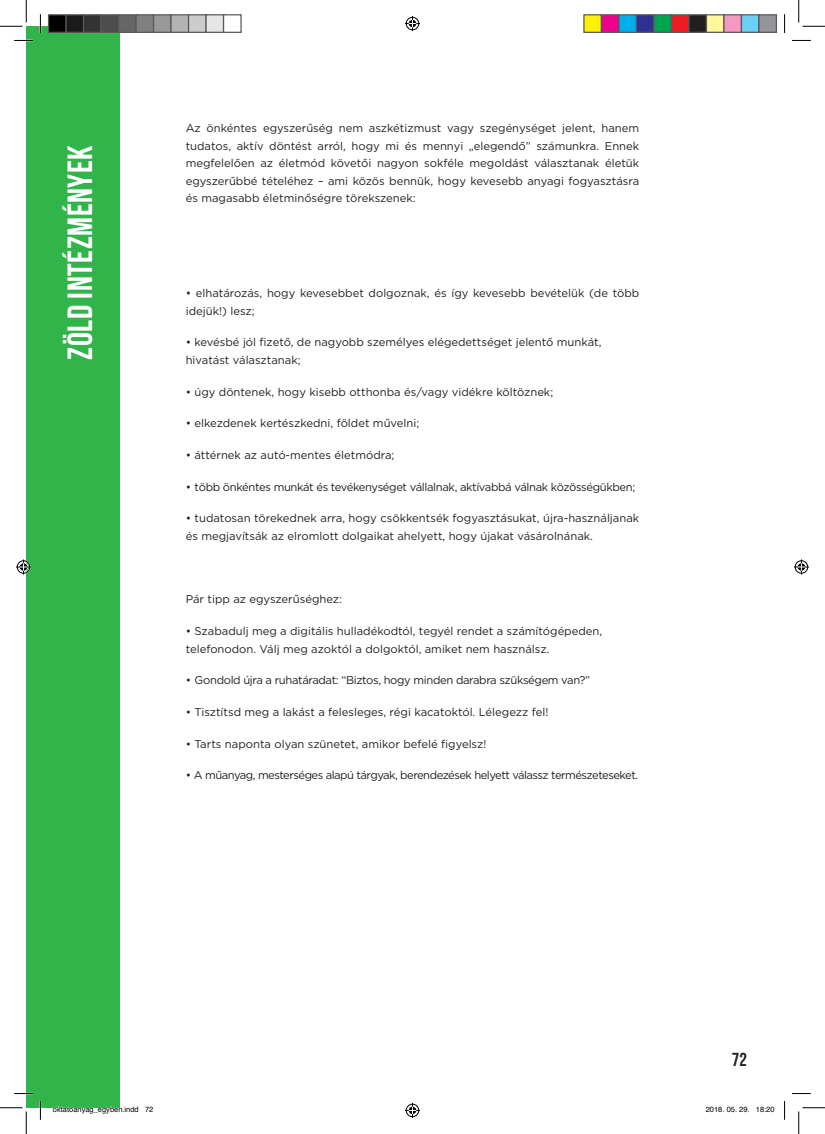
<style>
.page{position:relative;width:825px;height:1134px;background:#fff}
.page>*{position:absolute;margin:0;border:0;box-sizing:border-box;transform-origin:0 0}
.t1{font:700 35px "Bebas Neue";letter-spacing:.015em;color:#fff}
.t2{font:18.75px "Bebas Neue";color:#231f20}
.t3{font:11.25px/17.5px "Gotham";color:#231f20}
.t4{font:11.25px "Gotham";letter-spacing:-.045em;color:#231f20}
.t5{font:11.25px "Gotham";letter-spacing:-.03em;color:#231f20}
.t6{font:11.25px "Gotham";letter-spacing:-.035em;color:#231f20}
.t7{font:7.5px "Helvetica";color:#000}
</style>
<div class="page">
<div style="left:26px;top:26px;width:94px;height:1081px;background:#31b44a"></div>
<svg style="left:14px;top:40px;width:19px;height:1px"></svg>
<svg style="left:792px;top:40px;width:19px;height:1px"></svg>
<svg style="left:14px;top:1092px;width:19px;height:2px"></svg>
<svg style="left:792px;top:1093px;width:19px;height:1px"></svg>
<svg style="left:40px;top:14px;width:1px;height:19px"></svg>
<svg style="left:40px;top:1101px;width:1px;height:18px"></svg>
<svg style="left:784px;top:14px;width:1px;height:19px"></svg>
<svg style="left:784px;top:1101px;width:1px;height:18px"></svg>
<svg style="left:0;top:0;width:27px;height:27px"></svg>
<svg style="left:0;top:1107px;width:27px;height:26px"></svg>
<svg style="left:798px;top:0;width:27px;height:27px"></svg>
<svg style="left:798px;top:1107px;width:27px;height:26px"></svg>
<svg style="left:405px;top:16px;width:15px;height:15px"></svg>
<svg style="left:405px;top:1102px;width:15px;height:15px"></svg>
<svg style="left:16px;top:559px;width:15px;height:15px"></svg>
<svg style="left:794px;top:559px;width:15px;height:15px"></svg>
<div style="left:49px;top:15px;width:17px;height:17px;background:#000"></div>
<div style="left:48px;top:14px;width:19px;height:19px;border:1px solid #595959"></div>
<div style="left:66px;top:15px;width:18px;height:17px;background:#1a1a1a"></div>
<div style="left:65px;top:14px;width:19px;height:19px;border:1px solid #595959"></div>
<div style="left:84px;top:15px;width:17px;height:17px;background:#333"></div>
<div style="left:83px;top:14px;width:19px;height:19px;border:1px solid #595959"></div>
<div style="left:101px;top:15px;width:18px;height:17px;background:#4d4d4d"></div>
<div style="left:100px;top:14px;width:19px;height:19px;border:1px solid #595959"></div>
<div style="left:119px;top:15px;width:17px;height:17px;background:#666"></div>
<div style="left:118px;top:14px;width:19px;height:19px;border:1px solid #595959"></div>
<div style="left:136px;top:15px;width:18px;height:17px;background:#808080"></div>
<div style="left:135px;top:14px;width:19px;height:19px;border:1px solid #595959"></div>
<div style="left:154px;top:15px;width:17px;height:17px;background:#999"></div>
<div style="left:153px;top:14px;width:19px;height:19px;border:1px solid #595959"></div>
<div style="left:171px;top:15px;width:18px;height:17px;background:#b3b3b3"></div>
<div style="left:170px;top:14px;width:19px;height:19px;border:1px solid #595959"></div>
<div style="left:189px;top:15px;width:17px;height:17px;background:#ccc"></div>
<div style="left:188px;top:14px;width:19px;height:19px;border:1px solid #595959"></div>
<div style="left:206px;top:15px;width:18px;height:17px;background:#e6e6e6"></div>
<div style="left:205px;top:14px;width:19px;height:19px;border:1px solid #595959"></div>
<div style="left:223px;top:14px;width:19px;height:19px;border:1px solid #595959"></div>
<div style="left:584px;top:15px;width:17px;height:17px;background:#fff101"></div>
<div style="left:583px;top:14px;width:19px;height:19px;border:1px solid #595959"></div>
<div style="left:601px;top:15px;width:18px;height:17px;background:#ed028c"></div>
<div style="left:601px;top:14px;width:19px;height:19px;border:1px solid #595959"></div>
<div style="left:619px;top:15px;width:17px;height:17px;background:#00aeef"></div>
<div style="left:618px;top:14px;width:19px;height:19px;border:1px solid #595959"></div>
<div style="left:636px;top:15px;width:18px;height:17px;background:#2e3092"></div>
<div style="left:636px;top:14px;width:19px;height:19px;border:1px solid #595959"></div>
<div style="left:654px;top:15px;width:17px;height:17px;background:#00a54f"></div>
<div style="left:653px;top:14px;width:19px;height:19px;border:1px solid #595959"></div>
<div style="left:671px;top:15px;width:18px;height:17px;background:#ee1d23"></div>
<div style="left:671px;top:14px;width:19px;height:19px;border:1px solid #595959"></div>
<div style="left:689px;top:15px;width:17px;height:17px;background:#231f20"></div>
<div style="left:688px;top:14px;width:19px;height:19px;border:1px solid #595959"></div>
<div style="left:706px;top:15px;width:18px;height:17px;background:#fff79a"></div>
<div style="left:706px;top:14px;width:19px;height:19px;border:1px solid #595959"></div>
<div style="left:724px;top:15px;width:17px;height:17px;background:#f499c2"></div>
<div style="left:723px;top:14px;width:19px;height:19px;border:1px solid #595959"></div>
<div style="left:741px;top:15px;width:18px;height:17px;background:#6bcff6"></div>
<div style="left:741px;top:14px;width:19px;height:19px;border:1px solid #595959"></div>
<div style="left:759px;top:15px;width:17px;height:17px;background:#939598"></div>
<div style="left:758px;top:14px;width:19px;height:19px;border:1px solid #595959"></div>
<svg style="left:53px;top:1106px;width:67px;height:2px"></svg>
<h1 class="t1" style="left:61px;top:359px;width:216px;rotate:-90deg">ZÖLD INTÉZMÉNYEK</h1>
<p class="t3" style="left:186px;top:119px;width:455px;text-align:justify">Az önkéntes egyszerűség nem aszkétizmust vagy szegénységet jelent, hanem tudatos, aktív döntést arról, hogy mi és mennyi „elegendő” számunkra. Ennek megfelelően az életmód követői nagyon sokféle megoldást választanak életük egyszerűbbé tételéhez – ami közös bennük, hogy kevesebb anyagi fogyasztásra és magasabb életminőségre törekszenek:</p>
<p class="t3" style="left:186px;top:284px;width:455px">• elhatározás, hogy kevesebbet dolgoznak, és így kevesebb bevételük (de több idejük!) lesz;</p>
<p class="t3" style="left:186px;top:333px;width:417px">• kevésbé jól fizető, de nagyobb személyes elégedettséget jelentő munkát, hivatást választanak;</p>
<p class="t3" style="left:186px;top:382px;width:369px">• úgy döntenek, hogy kisebb otthonba és/vagy vidékre költöznek;</p>
<p class="t3" style="left:186px;top:414px;width:235px">• elkezdenek kertészkedni, földet művelni;</p>
<p class="t3" style="left:186px;top:446px;width:210px">• áttérnek az autó-mentes életmódra;</p>
<p class="t5" style="left:186px;top:479px;width:451px">• több önkéntes munkát és tevékenységet vállalnak, aktívabbá válnak közösségükben;</p>
<p class="t3" style="left:186px;top:509px;width:455px">• tudatosan törekednek arra, hogy csökkentsék fogyasztásukat, újra-használjanak és megjavítsák az elromlott dolgaikat ahelyett, hogy újakat vásárolnának.</p>
<p class="t3" style="left:186px;top:590px;width:158px">Pár tipp az egyszerűséghez:</p>
<p class="t3" style="left:186px;top:622px;width:418px">• Szabadulj meg a digitális hulladékodtól, tegyél rendet a számítógépeden, telefonodon. Válj meg azoktól a dolgoktól, amiket nem használsz.</p>
<p class="t6" style="left:186px;top:673px;width:406px">• Gondold újra a ruhatáradat: “Biztos, hogy minden darabra szükségem van?”</p>
<p class="t3" style="left:186px;top:702px;width:364px">• Tisztítsd meg a lakást a felesleges, régi kacatoktól. Lélegezz fel!</p>
<p class="t3" style="left:186px;top:734px;width:302px">• Tarts naponta olyan szünetet, amikor befelé figyelsz!</p>
<p class="t4" style="left:186px;top:768px;width:454px">• A műanyag, mesterséges alapú tárgyak, berendezések helyett válassz természeteseket.</p>
<h2 class="t2" style="left:732px;top:1049px;width:16px">72</h2>
<p class="t7" style="left:53px;top:1103px;width:102px">oktatoanyag_egyben.indd 72</p>
<p class="t7" style="left:706px;top:1103px;width:70px">2018. 05. 29. 18:20</p>
</div>
